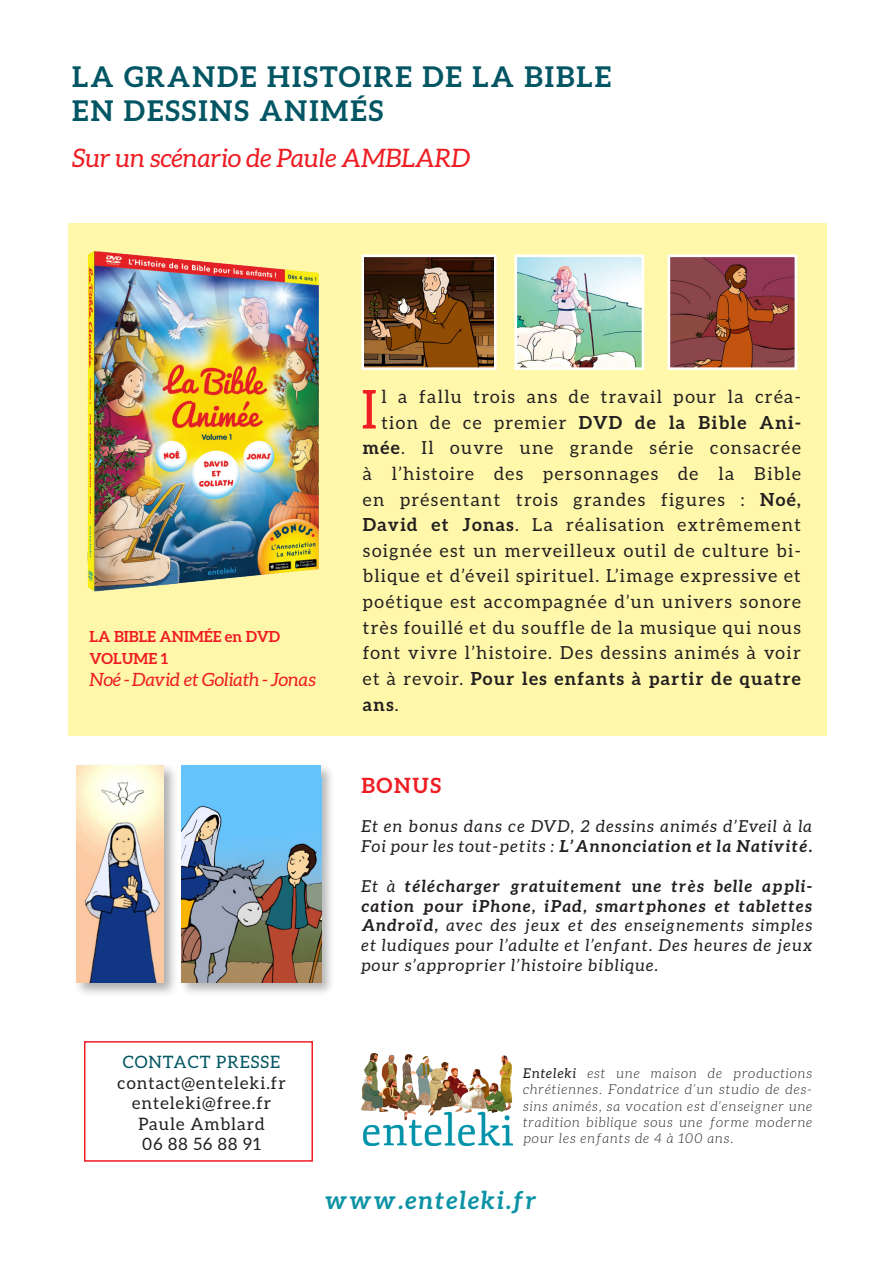
<style>
.page{position:relative;width:893px;height:1263px;background:#fff}
.page>*{position:absolute;margin:0;border:0;box-sizing:border-box;transform-origin:0 0}
.t1{font:53.7px "Aleo";color:#ee1d23}
.t2{font:700 28.5px/34.2px "Aleo";letter-spacing:.07em;color:#025562}
.t3{font:italic 25.5px "Aleo";color:#ee1d23}
.t4{font:italic 700 24.6px "Aleo";letter-spacing:.075em;color:#0b93a5}
.t5{font:700 21px "Aleo";letter-spacing:.075em;color:#ee1d23}
.t6{font:italic 18.3px "Aleo";color:#ee1d23}
.t7{font:18px "Aleo";letter-spacing:.075em;color:#231f20}
.t8{font:700 18px "Aleo";letter-spacing:.075em;color:#231f20}
.t9{font:17.1px/20.5px "Aleo";letter-spacing:.06em;color:#231f20;text-align:center}
.t10{font:17.1px "Aleo";letter-spacing:.06em;color:#025562}
.t11{font:italic 16.5px/19.8px "Aleo";letter-spacing:.075em;color:#231f20}
.t12{font:700 15.3px/22.4px "Aleo";color:#ee1d23}
.t13{font:italic 300 13.5px/16.2px "Aleo";letter-spacing:.075em;color:#231f20;text-align:justify}
.s1{font-weight:400}
.s2{font-weight:700}
</style>
<div class="page">
<div style="left:68px;top:223px;width:759px;height:513px;background:#fff8ab"></div>
<img style="left:87px;top:251px;width:232px;height:341px">
<img style="left:365px;top:259px;width:128px;height:107px">
<div style="left:361px;top:255px;width:136px;height:115px;border:3px solid #fff"></div>
<img style="left:518px;top:259px;width:122px;height:107px">
<div style="left:514px;top:255px;width:130px;height:115px;border:3px solid #fff"></div>
<img style="left:672px;top:259px;width:121px;height:107px">
<div style="left:668px;top:255px;width:129px;height:115px;border:3px solid #fff"></div>
<div style="left:74px;top:762px;width:105px;height:235px;background:#231f20;opacity:.37"></div>
<img style="left:77px;top:765px;width:87px;height:217px">
<div style="left:179px;top:763px;width:157px;height:233px;background:#231f20;opacity:.32"></div>
<div style="left:182px;top:765px;width:139px;height:217px;background:#66c4fd"></div>
<img style="left:182px;top:805px;width:139px;height:177px">
<img style="left:361px;top:1054px;width:151px;height:91px">
<div style="left:84px;top:1041px;width:229px;height:121px;border:2px solid #ee1d23"></div>
<p class="t2" style="left:72px;top:59px;width:540px">LA GRANDE HISTOIRE DE LA BIBLE<br>EN DESSINS ANIMÉS</p>
<p class="t3" style="left:72px;top:144px;width:400px">Sur un scénario de Paule AMBLARD</p>
<p class="t12" style="left:90px;top:625px;width:192px">LA BIBLE ANIMÉE en DVD<br>VOLUME 1</p>
<p class="t6" style="left:90px;top:669px;width:228px">Noé -David et Goliath- Jonas</p>
<p class="t1" style="left:361px;top:379px;width:18px">I</p>
<p class="t7" style="left:381px;top:386px;width:421px">l a fallu trois ans de travail pour la créa-</p>
<p class="t8" style="left:381px;top:412px;width:421px"><span class="s1">tion de ce premier</span> DVD de la Bible Ani-</p>
<p class="t7" style="left:363px;top:438px;width:440px"><span class="s2">mée</span>. Il ouvre une grande série consacrée</p>
<p class="t7" style="left:363px;top:463px;width:440px">à l’histoire des personnages de la Bible</p>
<p class="t7" style="left:363px;top:489px;width:439px">en présentant trois grandes figures : <span class="s2">Noé,</span></p>
<p class="t7" style="left:363px;top:515px;width:440px"><span class="s2">David et Jonas</span>. La réalisation extrêmement</p>
<p class="t7" style="left:363px;top:540px;width:439px">soignée est un merveilleux outil de culture bi-</p>
<p class="t7" style="left:363px;top:566px;width:439px">blique et d’éveil spirituel. L’image expressive et</p>
<p class="t7" style="left:363px;top:591px;width:440px">poétique est accompagnée d’un univers sonore</p>
<p class="t7" style="left:363px;top:617px;width:440px">très fouillé et du souffle de la musique qui nous</p>
<p class="t7" style="left:363px;top:643px;width:439px">font vivre l’histoire. Des dessins animés à voir</p>
<p class="t8" style="left:363px;top:668px;width:440px"><span class="s1">et à revoir.</span> Pour les enfants à partir de quatre</p>
<p class="t8" style="left:363px;top:694px;width:37px">ans<span class="s1">.</span></p>
<p class="t5" style="left:361px;top:773px;width:81px">BONUS</p>
<p class="t11" style="left:361px;top:816px;width:452px">Et en bonus dans ce DVD, 2 dessins animés d’Eveil à la<br>Foi pour les tout-petits : <span class="s2">L’Annonciation et la Nativité.</span></p>
<p class="t11" style="left:361px;top:876px;width:452px;text-align:justify">Et à <span class="s2">télécharger gratuitement une très belle appli&shy;cation pour iPhone, iPad, smartphones et tablettes Androïd,</span> avec des jeux et des enseignements simples et ludiques pour l’adulte et l’enfant. Des heures de jeux pour s’approprier l’histoire biblique.</p>
<p class="t10" style="left:123px;top:1053px;width:159px">CONTACT PRESSE</p>
<p class="t9" style="left:117px;top:1072px;width:170px">contact@enteleki.fr enteleki@free.fr</p>
<p class="t9" style="left:138px;top:1113px;width:128px;text-align:left">Paule Amblard<br>06 88 56 88 91</p>
<p class="t13" style="left:523px;top:1065px;width:291px"><span class="s1">Enteleki</span> est une maison de productions chrétiennes. Fondatrice d’un studio de des&shy;sins animés, sa vocation est d’enseigner une tradition biblique sous une forme moderne pour les enfants de 4 à 100 ans.</p>
<p class="t4" style="left:325px;top:1186px;width:213px">www.enteleki.fr</p>
</div>
